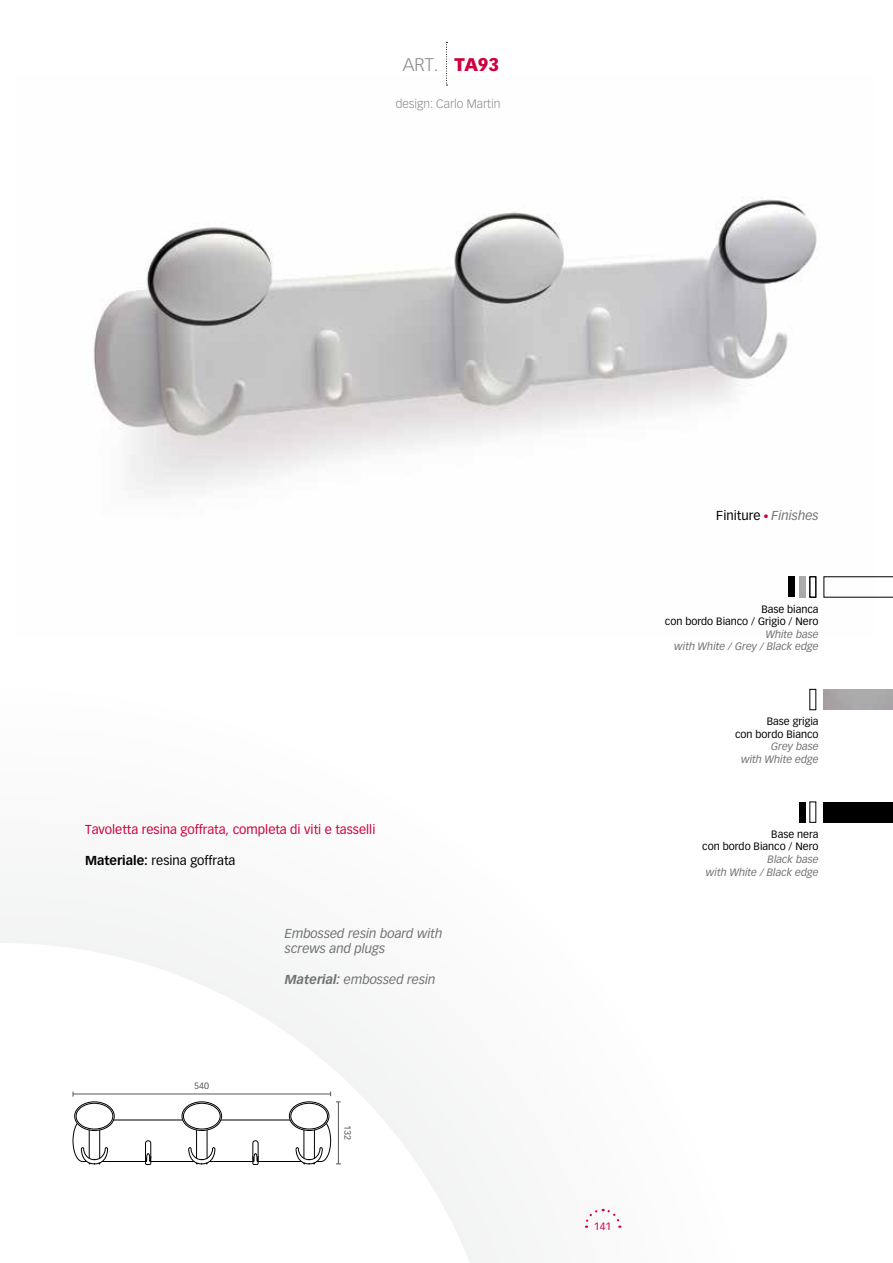
<style>
.page{position:relative;width:893px;height:1263px;background:#fff}
.page>*{position:absolute;margin:0;border:0;box-sizing:border-box;transform-origin:0 0}
.t1{font:300 18px "Vectora LH";color:#87888a}
.t2{font:italic 12.75px/15.3px "Vectora LH";color:#707172}
.t3{font:12.75px "Vectora LH";color:#cf003d}
.t4{font:12.75px "Vectora LH";color:#000}
.t5{font:300 12px "Vectora LH";color:#87888a}
.t6{font:10.5px/12.6px "Vectora LH";color:#000;text-align:right}
.t7{font:italic 10.5px/12.6px "Vectora LH";color:#707172;text-align:right}
.t8{font:10.5px "Vectora LH";color:#cf003d}
.t9{font:9px "Vectora LH";color:#58585a}
.s1{font-weight:900;color:#cf003d}
.s2{font-weight:700}
.s3{font-size:10.5px;color:#cf003d}
.s4{font-style:italic;color:#707172}
</style>
<div class="page">
<svg style="left:0;top:903px;width:622px;height:360px"></svg>
<img style="left:93px;top:84px;width:780px;height:514px">
<hr style="left:338px;top:1102px;width:1px;height:62px;background:#58585a">
<svg style="left:75px;top:1102px;width:39px;height:28px"></svg>
<div style="left:74px;top:1101px;width:41px;height:30px;border:1px solid #000;border-radius:50%"></div>
<div style="left:76px;top:1103px;width:37px;height:26px;background:#fff;border-radius:50%"></div>
<div style="left:76px;top:1103px;width:37px;height:26px;border:1px solid #000;border-radius:50%"></div>
<svg style="left:182px;top:1102px;width:40px;height:28px"></svg>
<div style="left:182px;top:1101px;width:40px;height:30px;border:1px solid #000;border-radius:50%"></div>
<div style="left:183px;top:1103px;width:37px;height:26px;background:#fff;border-radius:50%"></div>
<div style="left:183px;top:1103px;width:37px;height:26px;border:1px solid #000;border-radius:50%"></div>
<svg style="left:289px;top:1102px;width:40px;height:28px"></svg>
<div style="left:289px;top:1101px;width:40px;height:30px;border:1px solid #000;border-radius:50%"></div>
<div style="left:291px;top:1103px;width:37px;height:26px;background:#fff;border-radius:50%"></div>
<div style="left:290px;top:1103px;width:38px;height:26px;border:1px solid #000;border-radius:50%"></div>
<svg style="left:73px;top:1119px;width:268px;height:46px"></svg>
<hr style="left:73px;top:1094px;width:258px;height:1px;background:#58585a">
<svg style="left:330px;top:1091px;width:11px;height:11px"></svg>
<div style="left:824px;top:802px;width:69px;height:20px;background:#000"></div>
<div style="left:799px;top:802px;width:6px;height:20px;background:#000"></div>
<svg style="left:824px;top:576px;width:69px;height:21px"></svg>
<img style="left:799px;top:576px;width:6px;height:21px">
<div style="left:810px;top:576px;width:6px;height:21px;border:1px solid #000"></div>
<div style="left:788px;top:576px;width:7px;height:21px;background:#000"></div>
<svg style="left:584px;top:1208px;width:37px;height:20px"></svg>
<svg style="left:446px;top:42px;width:1px;height:44px"></svg>
<h1 class="t1" style="left:403px;top:54px;width:98px">ART. <span class="s1">TA93</span></h1>
<p class="t5" style="left:396px;top:97px;width:106px">design: Carlo Martin</p>
<p class="t3" style="left:85px;top:822px;width:292px">Tavoletta resina goffrata, completa di viti e tasselli</p>
<p class="t4" style="left:85px;top:853px;width:152px"><span class="s2">Materiale:</span> resina goffrata</p>
<p class="t9" style="left:194px;top:1080px;width:17px">540</p>
<p class="t2" style="left:285px;top:926px;width:159px">Embossed resin board with screws and plugs</p>
<p class="t2" style="left:285px;top:972px;width:152px"><span class="s2">Material:</span> embossed resin</p>
<p class="t9" style="left:353px;top:1125px;width:17px;rotate:90deg">132</p>
<p class="t4" style="left:716px;top:508px;width:104px">Finiture <span class="s3">•</span> <span class="s4">Finishes</span></p>
<p class="t6" style="left:665px;top:603px;width:155px">Base bianca<br>con bordo Bianco / Grigio / Nero</p>
<p class="t7" style="left:674px;top:628px;width:146px">White base<br>with White / Grey / Black edge</p>
<p class="t6" style="left:735px;top:715px;width:85px">Base grigia<br>con bordo Bianco</p>
<p class="t7" style="left:741px;top:740px;width:79px">Grey base<br>with White edge</p>
<p class="t6" style="left:702px;top:828px;width:118px">Base nera<br>con bordo Bianco / Nero</p>
<p class="t7" style="left:706px;top:853px;width:114px">Black base<br>with White / Black edge</p>
<p class="t8" style="left:594px;top:1220px;width:19px">141</p>
</div>
